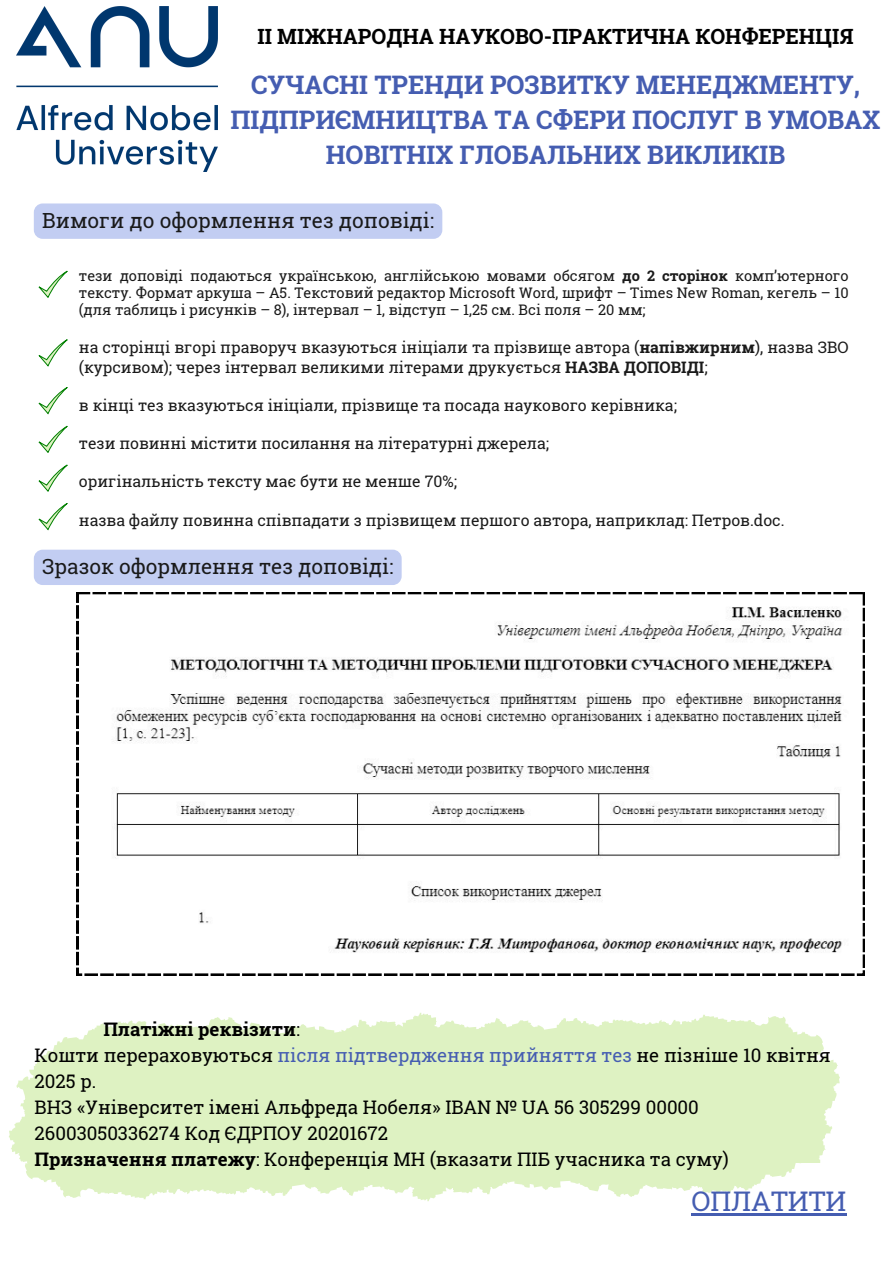
<style>
.page{position:relative;width:894px;height:1264px;background:#fff}
.page>*{position:absolute;margin:0;border:0;box-sizing:border-box;transform-origin:0 0}
.t1{font:27px "Roboto Slab";color:#455db1}
.t2{font:700 25.5px/34.8px "Roboto Slab";color:#455db1;text-align:center}
.t3{font:700 21px "Roboto Slab";color:#000}
.t4{font:20.85px "Roboto Slab";color:#1a1a1a}
.t5{font:18.75px/25.8px "Roboto Slab";color:#000}
.t6{font:15.75px/19.2px "Roboto Slab";color:#1a1a1a}
.t7{font:14.55px/16.8px "Roboto Slab";color:#1a1a1a;text-align:justify}
.s1{font-weight:700}
.s2{color:#455db1}
</style>
<div class="page">
<svg style="left:15px;top:1012px;width:824px;height:112px;background:#e2f3ca"></svg>
<svg style="left:9px;top:1124px;width:823px;height:77px;fill:#def2c2"></svg>
<svg style="left:77px;top:592px;width:787px;height:383px"></svg>
<div style="left:34px;top:549px;width:367px;height:36px;background:#c2cdf2;border-radius:9px"></div>
<hr style="left:691px;top:1212px;width:155px;height:3px;background:#455db1">
<svg style="left:39px;top:426px;width:29px;height:27px"></svg>
<svg style="left:39px;top:339px;width:29px;height:27px"></svg>
<svg style="left:39px;top:387px;width:29px;height:27px"></svg>
<svg style="left:39px;top:271px;width:29px;height:27px"></svg>
<img style="left:16px;top:6px;width:202px;height:166px">
<div style="left:34px;top:203px;width:408px;height:36px;background:#c2cdf2;border-radius:9px"></div>
<svg style="left:39px;top:464px;width:29px;height:27px"></svg>
<svg style="left:39px;top:503px;width:29px;height:27px"></svg>
<h4 class="t3" style="left:257px;top:22px;width:597px">ІI МІЖНАРОДНА НАУКОВО-ПРАКТИЧНА КОНФЕРЕНЦІЯ</h4>
<p class="t2" style="left:230px;top:67px;width:651px">СУЧАСНІ ТРЕНДИ РОЗВИТКУ МЕНЕДЖМЕНТУ,<br>ПІДПРИЄМНИЦТВА ТА СФЕРИ ПОСЛУГ В УМОВАХ<br>НОВІТНІХ ГЛОБАЛЬНИХ ВИКЛИКІВ</p>
<p class="t4" style="left:42px;top:206px;width:393px">Вимоги до оформлення тез доповіді:</p>
<p class="t7" style="left:79px;top:267px;width:771px">тези доповіді подаються українською, англійською мовами обсягом <span class="s1">до 2 сторінок</span> комп’ютерного тексту. Формат аркуша – А5. Текстовий редактор Microsoft Word, шрифт – Times New Roman, кегель – 10 (для таблиць і рисунків – 8), інтервал – 1, відступ – 1,25 см. Всі поля – 20 мм;</p>
<p class="t6" style="left:79px;top:338px;width:771px">на сторінці вгорі праворуч вказуються ініціали та прізвище автора (<span class="s1">напівжирним</span>), назва ЗВО (курсивом); через інтервал великими літерами друкується <span class="s1">НАЗВА ДОПОВІДІ</span>;</p>
<p class="t6" style="left:79px;top:395px;width:599px">в кінці тез вказуються ініціали, прізвище та посада наукового керівника;</p>
<p class="t6" style="left:79px;top:433px;width:471px">тези повинні містити посилання на літературні джерела;</p>
<p class="t6" style="left:79px;top:471px;width:379px">оригінальність тексту має бути не менше 70%;</p>
<p class="t6" style="left:79px;top:510px;width:707px">назва файлу повинна співпадати з прізвищем першого автора, наприклад: Петров.doc.</p>
<h3 class="t4" style="left:42px;top:552px;width:352px">Зразок оформлення тез доповіді:</h3>
<p class="t5" style="left:35px;top:1016px;width:797px;text-indent:69px"><span class="s1">Платіжні реквізити</span>:<br>Кошти перераховуються <span class="s2">після підтвердження прийняття тез</span> не пізніше 10 квітня 2025 р.<br>ВНЗ «Університет імені Альфреда Нобеля» IBAN № UA 56 305299 00000<br>26003050336274 Код ЄДРПОУ 20201672<br><span class="s1">Призначення платежу</span>: Конференція МН (вказати ПІБ учасника та суму)</p>
<h1 class="t1" style="left:691px;top:1182px;width:156px">ОПЛАТИТИ</h1>
</div>
